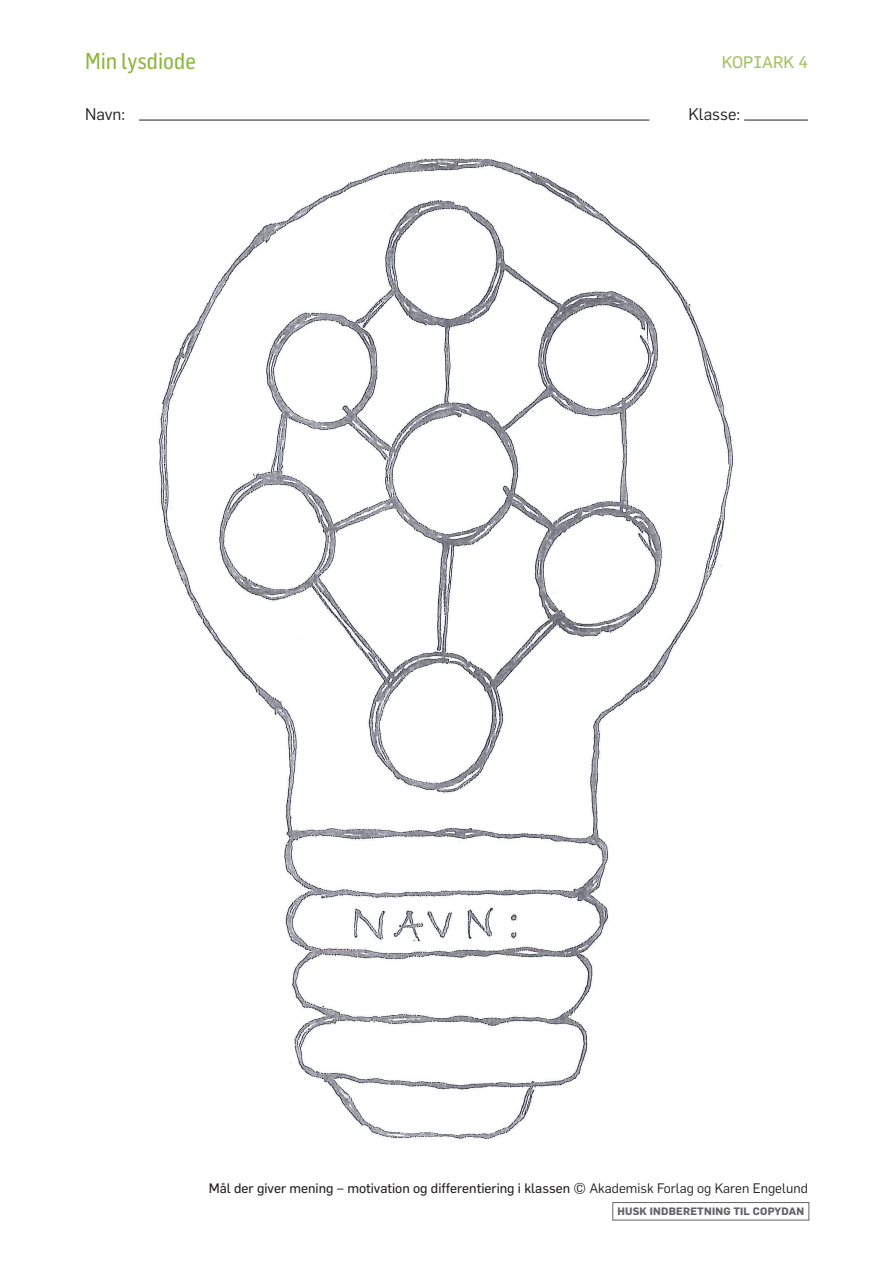
<style>
.page{position:relative;width:893px;height:1263px;background:#fff}
.page>*{position:absolute;margin:0;border:0;box-sizing:border-box;transform-origin:0 0}
.t1{font:22.5px "Flama Semicond Basic";color:#8eb63e}
.t2{font:16.5px "Flama";color:#231f20}
.t3{font:16.5px "Flama Basic";color:#a4c260}
.t4{font:13.5px "Flama Basic";color:#231f20}
.t5{font:700 10.5px "Flama";letter-spacing:.02em;color:#636366}
.s1{font-family:"Flama"}
</style>
<div class="page">
<div style="left:612px;top:1202px;width:197px;height:18px;border:1px solid #636366"></div>
<img style="left:158px;top:158px;width:575px;height:981px">
<hr style="left:139px;top:120px;width:510px;height:1px;background:#231f20">
<hr style="left:744px;top:120px;width:64px;height:1px;background:#231f20">
<h1 class="t1" style="left:85px;top:48px;width:112px">Min lysdiode</h1>
<p class="t2" style="left:85px;top:105px;width:42px">Navn:</p>
<p class="t2" style="left:688px;top:105px;width:53px">Klasse:</p>
<p class="t3" style="left:722px;top:53px;width:87px">KOPIARK 4</p>
<p class="t4" style="left:209px;top:1180px;width:601px">Mål der giver mening – motivation og differentiering i klassen <span class="s1">© Akademisk Forlag og Karen Engelund</span></p>
<p class="t5" style="left:617px;top:1205px;width:188px">HUSK INDBERETNING TIL COPYDAN</p>
</div>
